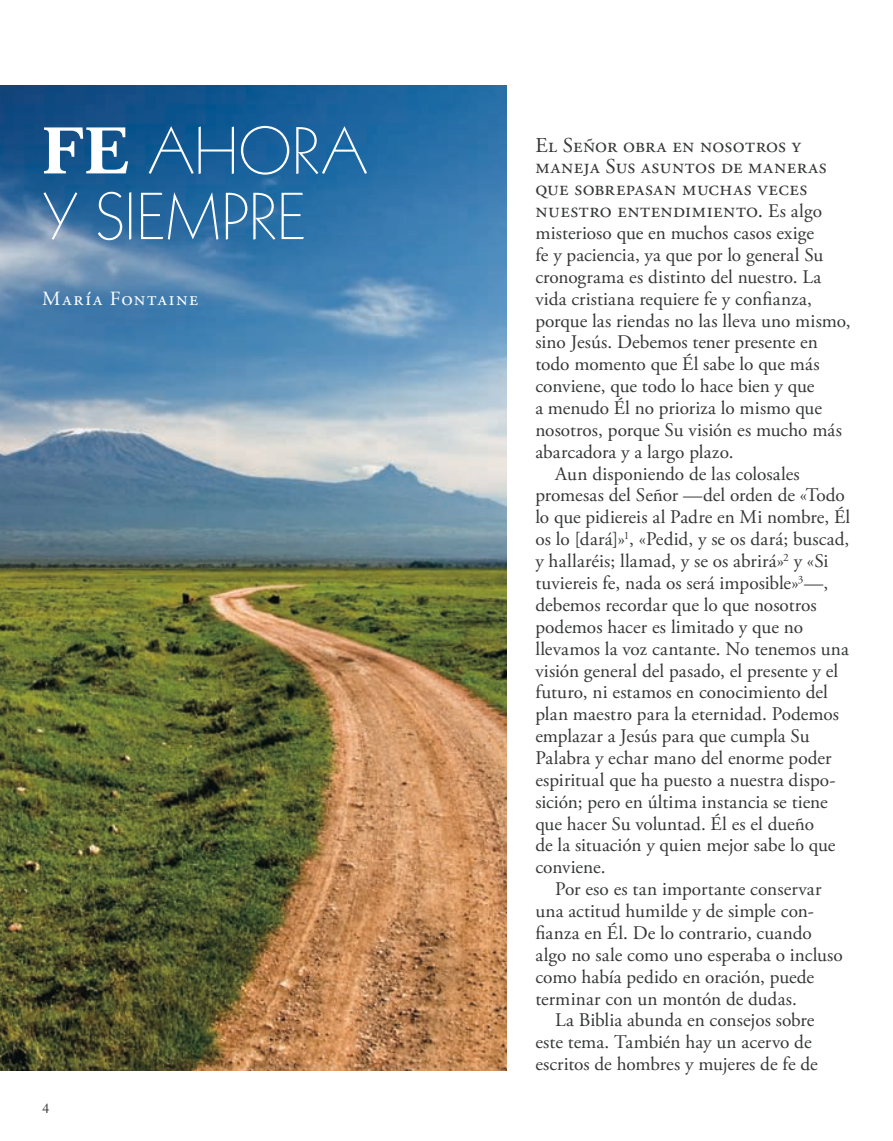
<style>
.page{position:relative;width:893px;height:1141px;background:#fff}
.page>*{position:absolute;margin:0;border:0;box-sizing:border-box;transform-origin:0 0}
.t1{font:64.75px/65.6px "Geometric 231 BT Light C";letter-spacing:-.01em;color:#fff}
.t2{font:21.18px/21.9px "Adobe Garamond Pro";letter-spacing:.02em;color:#353636}
.t3{font:20.12px "Adobe Garamond Pro";letter-spacing:.08em;color:#fff}
.t4{font:19.25px "Adobe Garamond Pro";color:#353636}
.t5{font:14px "Adobe Caslon Pro";color:#353636}
.s1{font-family:"Gazette LH";font-weight:700}
.s2{font-size:19.25px}
</style>
<div class="page">
<img style="left:0;top:86px;width:506px;height:984px">
<h1 class="t1" style="left:42px;top:116px;width:327px"><span class="s1">FE</span> AHORA<br>Y SIEMPRE</h1>
<p class="t3" style="left:42px;top:286px;width:158px">María Fontaine</p>
<p class="t5" style="left:42px;top:1100px;width:8px">4</p>
<p class="t2" style="left:535px;top:135px;width:293px">El Señor obra en nosotros y maneja Sus asuntos de maneras que sobrepasan muchas veces nuestro entendimiento. <span class="s2">Es algo</span></p>
<p class="t4" style="left:535px;top:221px;width:280px">misterioso que en muchos casos exige</p>
<p class="t4" style="left:535px;top:243px;width:290px">fe y paciencia, ya que por lo general Su</p>
<p class="t4" style="left:535px;top:265px;width:288px">cronograma es distinto del nuestro. La</p>
<p class="t4" style="left:535px;top:287px;width:278px">vida cristiana requiere fe y confianza,</p>
<p class="t4" style="left:535px;top:309px;width:317px">porque las riendas no las lleva uno mismo,</p>
<p class="t4" style="left:535px;top:331px;width:284px">sino Jesús. Debemos tener presente en</p>
<p class="t4" style="left:535px;top:353px;width:286px">todo momento que Él sabe lo que más</p>
<p class="t4" style="left:535px;top:374px;width:281px">conviene, que todo lo hace bien y que</p>
<p class="t4" style="left:535px;top:396px;width:288px">a menudo Él no prioriza lo mismo que</p>
<p class="t4" style="left:535px;top:418px;width:308px">nosotros, porque Su visión es mucho más</p>
<p class="t4" style="left:535px;top:440px;width:200px">abarcadora y a largo plazo.</p>
<p class="t4" style="left:555px;top:462px;width:246px">Aun disponiendo de las colosales</p>
<p class="t4" style="left:535px;top:484px;width:311px">promesas del Señor —del orden de «Todo</p>
<p class="t4" style="left:535px;top:506px;width:317px">lo que pidiereis al Padre en Mi nombre, Él</p>
<p class="t4" style="left:535px;top:528px;width:316px">os lo [dará]»<sup>1</sup>, «Pedid, y se os dará; buscad,</p>
<p class="t4" style="left:535px;top:550px;width:295px">y hallaréis; llamad, y se os abrirá»<sup>2</sup> y «Si</p>
<p class="t4" style="left:535px;top:571px;width:294px">tuviereis fe, nada os será imposible»<sup>3</sup>—,</p>
<p class="t4" style="left:535px;top:593px;width:283px">debemos recordar que lo que nosotros</p>
<p class="t4" style="left:535px;top:615px;width:269px">podemos hacer es limitado y que no</p>
<p class="t4" style="left:535px;top:637px;width:315px">llevamos la voz cantante. No tenemos una</p>
<p class="t4" style="left:535px;top:659px;width:304px">visión general del pasado, el presente y el</p>
<p class="t4" style="left:535px;top:681px;width:294px">futuro, ni estamos en conocimiento del</p>
<p class="t4" style="left:535px;top:703px;width:305px">plan maestro para la eternidad. Podemos</p>
<p class="t4" style="left:535px;top:724px;width:276px">emplazar a Jesús para que cumpla Su</p>
<p class="t4" style="left:535px;top:746px;width:298px">Palabra y echar mano del enorme poder</p>
<p class="t4" style="left:535px;top:768px;width:302px">espiritual que ha puesto a nuestra dispo-</p>
<p class="t4" style="left:535px;top:790px;width:294px">sición; pero en última instancia se tiene</p>
<p class="t4" style="left:535px;top:812px;width:280px">que hacer Su voluntad. Él es el dueño</p>
<p class="t4" style="left:535px;top:834px;width:302px">de la situación y quien mejor sabe lo que</p>
<p class="t4" style="left:535px;top:856px;width:72px">conviene.</p>
<p class="t4" style="left:555px;top:878px;width:268px">Por eso es tan importante conservar</p>
<p class="t4" style="left:535px;top:899px;width:280px">una actitud humilde y de simple con-</p>
<p class="t4" style="left:535px;top:921px;width:278px">fianza en Él. De lo contrario, cuando</p>
<p class="t4" style="left:535px;top:943px;width:309px">algo no sale como uno esperaba o incluso</p>
<p class="t4" style="left:535px;top:965px;width:280px">como había pedido en oración, puede</p>
<p class="t4" style="left:535px;top:987px;width:263px">terminar con un montón de dudas.</p>
<p class="t4" style="left:555px;top:1009px;width:261px">La Biblia abunda en consejos sobre</p>
<p class="t4" style="left:535px;top:1031px;width:278px">este tema. También hay un acervo de</p>
<p class="t4" style="left:535px;top:1052px;width:284px">escritos de hombres y mujeres de fe de</p>
</div>
